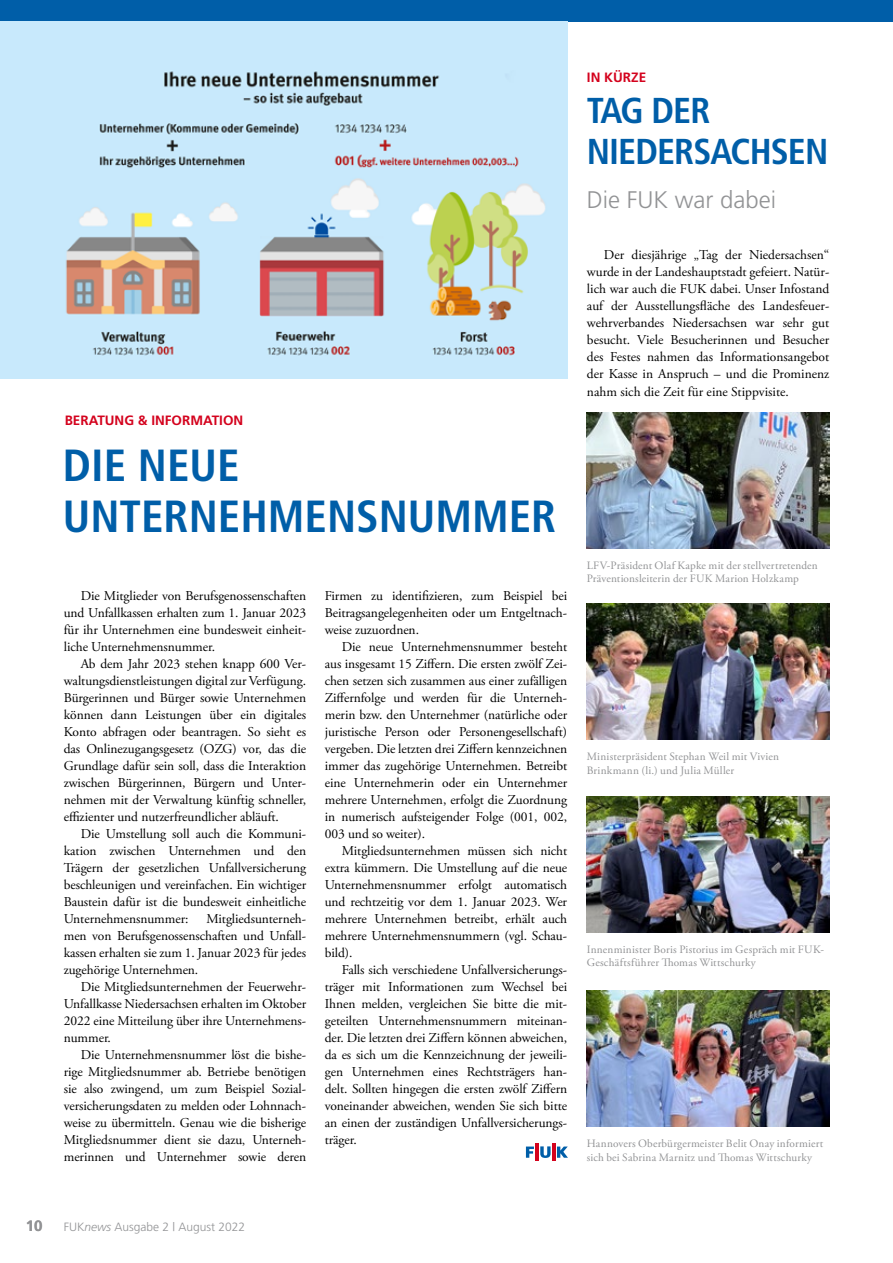
<style>
.page{position:relative;width:893px;height:1263px;background:#fff}
.page>*{position:absolute;margin:0;border:0;box-sizing:border-box;transform-origin:0 0}
.t1{font:700 condensed 45px/51px "Frutiger";color:#005ea8}
.t2{font:700 condensed 36px/40.5px "Frutiger";letter-spacing:-.025em;color:#005ea8}
.t3{font:300 24px "Frutiger";color:#929395}
.t4{font:700 15px "Frutiger";color:#929395}
.t5{font:13.5px/17px "Adobe Garamond Pro";letter-spacing:-.005em;color:#000;text-align:justify}
.t6{font:700 13.5px "Frutiger";color:#d4021d}
.t7{font:300 12px "Frutiger";color:#929395}
.t8{font:11.25px/13.5px "Adobe Garamond Pro";letter-spacing:.015em;color:#929395}
.s1{font-style:italic}
</style>
<div class="page">
<div style="left:0;top:0;width:893px;height:21px;background:#005ea8"></div>
<div style="left:0;top:21px;width:567px;height:357px;background:#c8e9fc"></div>
<img style="left:65px;top:71px;width:481px;height:285px">
<svg style="left:526px;top:1146px;width:8px;height:12px"></svg>
<svg style="left:557px;top:1146px;width:11px;height:12px"></svg>
<hr style="left:552px;top:1144px;width:3px;height:17px;background:#d4021d">
<hr style="left:535px;top:1144px;width:4px;height:17px;background:#d4021d">
<svg style="left:540px;top:1146px;width:11px;height:12px"></svg>
<img style="left:587px;top:412px;width:242px;height:137px">
<img style="left:587px;top:604px;width:242px;height:136px">
<img style="left:587px;top:796px;width:242px;height:136px">
<img style="left:587px;top:990px;width:242px;height:137px">
<p class="t6" style="left:65px;top:412px;width:180px">BERATUNG &amp; INFORMATION</p>
<h1 class="t1" style="left:63px;top:439px;width:495px">DIE NEUE<br>UNTERNEHMENSNUMMER</h1>
<p class="t5" style="left:64px;top:587px;width:244px;text-indent:17px">Die Mitglieder von Berufsgenossenschaften und Unfallkassen erhalten zum 1. Januar 2023 für ihr Unternehmen eine bundesweit einheit&shy;liche Unternehmensnummer.</p>
<p class="t5" style="left:64px;top:655px;width:244px;text-indent:17px">Ab dem Jahr 2023 stehen knapp 600 Ver&shy;waltungsdienstleistungen digital zur Verfügung.<br>Bürgerinnen und Bürger sowie Unternehmen können dann Leistungen über ein digitales Konto abfragen oder beantragen. So sieht es das Onlinezugangsgesetz (OZG) vor, das die Grundlage dafür sein soll, dass die Interaktion zwischen Bürgerinnen, Bürgern und Unter&shy;nehmen mit der Verwaltung künftig schneller, effizienter und nutzerfreundlicher abläuft.</p>
<p class="t5" style="left:64px;top:825px;width:244px;text-indent:17px">Die Umstellung soll auch die Kommuni&shy;kation zwischen Unternehmen und den Trägern der gesetzlichen Unfallversicherung beschleunigen und vereinfachen. Ein wichtiger Baustein dafür ist die bundesweit einheitliche Unternehmensnummer:</p>
<p class="t5" style="left:64px;top:911px;width:244px;text-indent:143px">Mitgliedsunterneh&shy;men von Berufsgenossenschaften und Unfall&shy;kassen erhalten sie zum 1. Januar 2023 für jedes zugehörige Unternehmen.</p>
<p class="t5" style="left:64px;top:979px;width:244px;text-indent:17px">Die Mitgliedsunternehmen der Feuerwehr-Unfallkasse Niedersachsen erhalten im Oktober 2022 eine Mitteilung über ihre Unternehmens&shy;nummer.</p>
<p class="t5" style="left:64px;top:1047px;width:244px;text-indent:17px">Die Unternehmensnummer löst die bishe&shy;rige Mitgliedsnummer ab. Betriebe benötigen sie also zwingend, um zum Beispiel Sozial&shy;versicherungsdaten zu melden oder Lohnnach&shy;weise zu übermitteln. Genau wie die bisherige Mitgliedsnummer dient sie dazu‚ Unterneh&shy;merinnen und Unternehmer sowie deren</p>
<p class="t5" style="left:325px;top:587px;width:244px">Firmen zu identifizieren, zum Beispiel bei Beitragsangelegenheiten oder um Entgeltnach&shy;weise zuzuordnen.</p>
<p class="t5" style="left:325px;top:638px;width:244px;text-indent:17px">Die neue Unternehmensnummer besteht aus insgesamt 15 Ziffern. Die ersten zwölf Zei&shy;chen setzen sich zusammen aus einer zufälligen Ziffernfolge und werden für die Unterneh&shy;merin bzw. den Unternehmer (natürliche oder juristische Person oder Personengesellschaft) vergeben. Die letzten drei Ziffern kennzeichnen immer das zugehörige Unternehmen. Betreibt eine Unternehmerin oder ein Unternehmer mehrere Unternehmen, erfolgt die Zuordnung in numerisch aufsteigender Folge (001, 002, 003 und so weiter).</p>
<p class="t5" style="left:325px;top:842px;width:244px;text-indent:17px">Mitgliedsunternehmen müssen sich nicht extra kümmern. Die Umstellung auf die neue Unternehmensnummer erfolgt automatisch und rechtzeitig vor dem 1. Januar 2023. Wer mehrere Unternehmen betreibt, erhält auch mehrere Unternehmensnummern (vgl. Schau&shy;bild).</p>
<p class="t5" style="left:325px;top:961px;width:244px;text-indent:17px">Falls sich verschiedene Unfallversicherungs&shy;träger mit Informationen zum Wechsel bei Ihnen melden, vergleichen Sie bitte die mit&shy;geteilten Unternehmensnummern miteinan&shy;der. Die letzten drei Ziffern können abweichen, da es sich um die Kennzeichnung der jeweili&shy;gen Unternehmen eines Rechtsträgers han&shy;delt. Sollten hingegen die ersten zwölf Ziffern voneinander abweichen, wenden Sie sich bitte an einen der zuständigen Unfallversicherungs&shy;träger.</p>
<p class="t6" style="left:587px;top:70px;width:61px">IN KÜRZE</p>
<h2 class="t2" style="left:587px;top:91px;width:243px">TAG DER<br>NIEDERSACHSEN</h2>
<h3 class="t3" style="left:587px;top:186px;width:191px">Die FUK war dabei</h3>
<p class="t5" style="left:587px;top:247px;width:244px;text-indent:17px">Der diesjährige „Tag der Niedersachsen“ wurde in der Landeshauptstadt gefeiert. Natür&shy;lich war auch die FUK dabei. Unser Infostand auf der Ausstellungsfläche des Landesfeuer&shy;wehrverbandes Niedersachsen war sehr gut besucht. Viele Besucherinnen und Besucher des Festes nahmen das Informationsangebot der Kasse in Anspruch – und die Prominenz nahm sich die Zeit für eine Stippvisite.</p>
<p class="t8" style="left:587px;top:559px;width:233px">LFV-Präsident Olaf Kapke mit der stellvertretenden<br>Präventionsleiterin der FUK Marion Holzkamp</p>
<p class="t8" style="left:587px;top:750px;width:194px">Ministerpräsident Stephan Weil mit Vivien<br>Brinkmann (li.) und Julia Müller</p>
<p class="t8" style="left:587px;top:943px;width:239px">Innenminister Boris Pistorius im Gespräch mit FUK-<br>Geschäftsführer Thomas Wittschurky</p>
<p class="t8" style="left:587px;top:1137px;width:238px">Hannovers Oberbürgermeister Belit Onay informiert sich bei Sabrina Marnitz und Thomas Wittschurky</p>
<p class="t4" style="left:26px;top:1217px;width:18px">10</p>
<p class="t7" style="left:64px;top:1220px;width:183px">FUK<span class="s1">news</span> Ausgabe 2 | August 2022</p>
</div>
